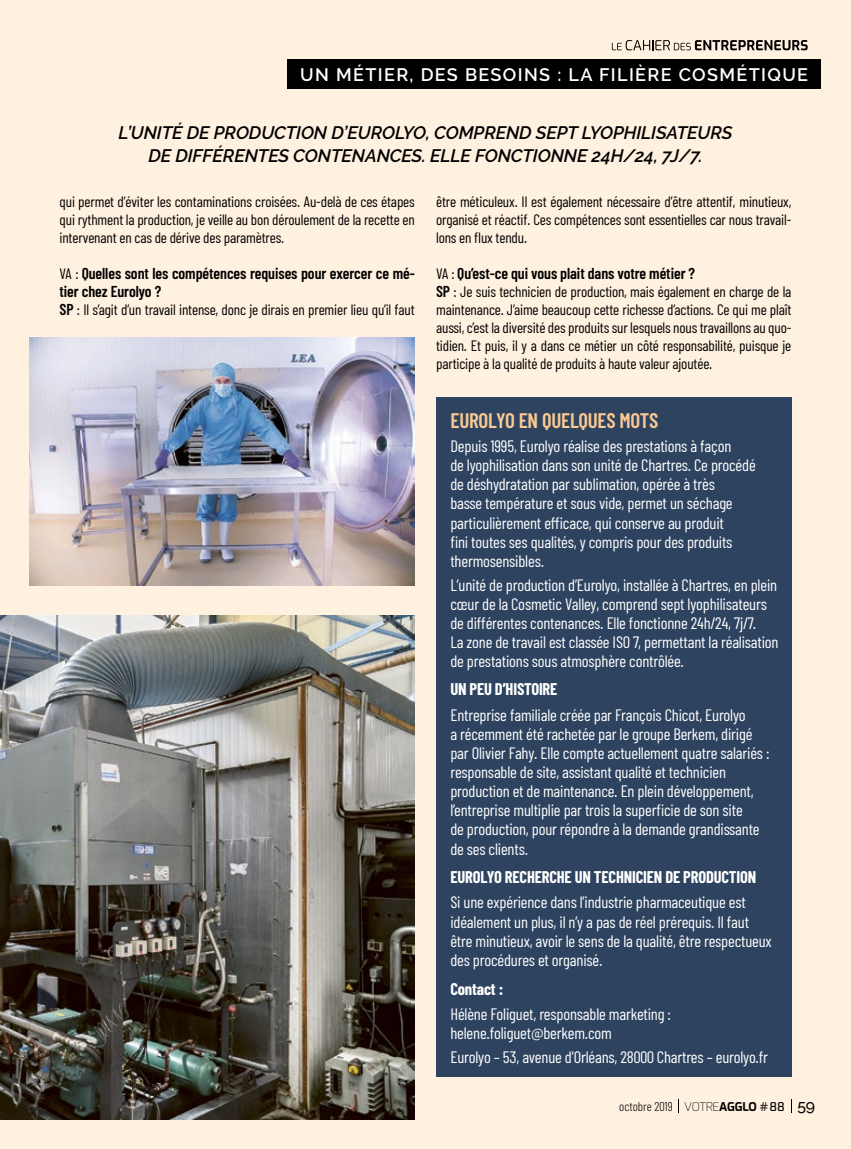
<style>
.page{position:relative;width:851px;height:1149px;background:#fff}
.page>*{position:absolute;margin:0;border:0;box-sizing:border-box;transform-origin:0 0}
.t1{font:600 21px "Barlow Condensed";letter-spacing:-.01em;color:#fbc992}
.t2{font:italic 600 18px/22.5px "Raleway";letter-spacing:-.005em;color:#000;text-align:center}
.t3{font:600 18px "Raleway";letter-spacing:.075em;color:#fff}
.t4{font:16.5px/19px "Barlow Condensed";letter-spacing:-.01em;color:#fff}
.t5{font:700 16.5px "Barlow Condensed";letter-spacing:-.01em;color:#fff}
.t6{font:600 15.75px/18px "Barlow Condensed";letter-spacing:-.005em;color:#000}
.t7{font:15px/18px "Barlow Condensed";letter-spacing:-.01em;color:#000;text-align:justify}
.t8{font:300 12.75px "Barlow Condensed";color:#000}
.s1{font-weight:400;font-size:15px}
.s2{font-weight:600;font-size:15.75px}
.s3{font-family:"Exo";font-weight:200;font-size:12px}
.s4{font-family:"Exo";font-weight:700;font-size:12px}
.s5{font-family:"Exo";font-weight:500;font-size:12px}
.s6{font-family:"Raleway";font-weight:500;font-size:15.75px}
</style>
<div class="page">
<div style="left:0;top:0;width:850px;height:1148px;background:#fff1df"></div>
<svg style="left:611px;top:40px;width:196px;height:10px"></svg>
<div style="left:436px;top:397px;width:355px;height:679px;background:#2d435f"></div>
<img style="left:0;top:615px;width:415px;height:503px">
<img style="left:30px;top:337px;width:385px;height:248px">
<div style="left:287px;top:60px;width:534px;height:29px;background:#000"></div>
<svg style="left:678px;top:1099px;width:1px;height:13px"></svg>
<p class="t3" style="left:300px;top:65px;width:509px">UN MÉTIER, DES BESOINS : LA FILIÈRE COSMÉTIQUE</p>
<p class="t2" style="left:118px;top:121px;width:615px">L’UNITÉ DE PRODUCTION D’EUROLYO, COMPREND SEPT LYOPHILISATEURS<br>DE DIFFÉRENTES CONTENANCES. ELLE FONCTIONNE 24H/24, 7J/7.</p>
<p class="t7" style="left:60px;top:192px;width:357px">qui permet d’éviter les contaminations croisées. Au-delà de ces étapes qui rythment la production, je veille au bon déroulement de la recette en intervenant en cas de dérive des paramètres.</p>
<p class="t6" style="left:60px;top:264px;width:357px"><span class="s1">VA :</span> Quelles sont les compétences requises pour exercer ce mé&shy;tier chez Eurolyo ?</p>
<p class="t7" style="left:60px;top:300px;width:357px"><span class="s2">SP</span> : Il s’agit d’un travail intense, donc je dirais en premier lieu qu’il faut</p>
<p class="t7" style="left:436px;top:192px;width:357px">être méticuleux. Il est également nécessaire d’être attentif, minutieux, organisé et réactif. Ces compétences sont essentielles car nous travail&shy;lons en flux tendu.</p>
<p class="t6" style="left:436px;top:264px;width:260px"><span class="s1">VA :</span> Qu’est-ce qui vous plait dans votre métier ?</p>
<p class="t7" style="left:436px;top:282px;width:357px"><span class="s2">SP</span> : Je suis technicien de production, mais également en charge de la maintenance. J’aime beaucoup cette richesse d’actions. Ce qui me plaît aussi, c’est la diversité des produits sur lesquels nous travaillons au quo&shy;tidien. Et puis, il y a dans ce métier un côté responsabilité, puisque je participe à la qualité de produits à haute valeur ajoutée.</p>
<p class="t1" style="left:450px;top:407px;width:209px">EUROLYO EN QUELQUES MOTS</p>
<p class="t4" style="left:450px;top:436px;width:307px">Depuis 1995, Eurolyo réalise des prestations à façon<br>de lyophilisation dans son unité de Chartres. Ce procédé de déshydratation par sublimation, opérée à très<br>basse température et sous vide, permet un séchage particulièrement efficace, qui conserve au produit<br>fini toutes ses qualités, y compris pour des produits thermosensibles.</p>
<p class="t4" style="left:450px;top:574px;width:330px">L’unité de production d’Eurolyo, installée à Chartres, en plein cœur de la Cosmetic Valley, comprend sept lyophilisateurs de différentes contenances. Elle fonctionne 24h/24, 7j/7.<br>La zone de travail est classée ISO 7, permettant la réalisation de prestations sous atmosphère contrôlée.</p>
<p class="t5" style="left:450px;top:679px;width:109px">UN PEU D’HISTOIRE</p>
<p class="t4" style="left:450px;top:705px;width:320px">Entreprise familiale créée par François Chicot, Eurolyo<br>a récemment été rachetée par le groupe Berkem, dirigé par Olivier Fahy. Elle compte actuellement quatre salariés : responsable de site, assistant qualité et technicien production et de maintenance. En plein développement, l’entreprise multiplie par trois la superficie de son site<br>de production, pour répondre à la demande grandissante de ses clients.</p>
<p class="t5" style="left:450px;top:866px;width:307px">EUROLYO RECHERCHE UN TECHNICIEN DE PRODUCTION</p>
<p class="t4" style="left:450px;top:892px;width:323px">Si une expérience dans l’industrie pharmaceutique est idéalement un plus, il n’y a pas de réel prérequis. Il faut être minutieux, avoir le sens de la qualité, être respectueux des procédures et organisé.</p>
<p class="t5" style="left:450px;top:978px;width:54px">Contact :</p>
<p class="t4" style="left:450px;top:1003px;width:222px">Hélène Foliguet, responsable marketing : helene.foliguet@berkem.com</p>
<p class="t4" style="left:450px;top:1046px;width:319px">Eurolyo – 53, avenue d’Orléans, 28000 Chartres – eurolyo.fr</p>
<p class="t8" style="left:619px;top:1098px;width:197px">octobre 2019 <span class="s3">VOTRE</span><span class="s4">AGGLO</span> <span class="s5"># 88</span> <span class="s6">59</span></p>
</div>
